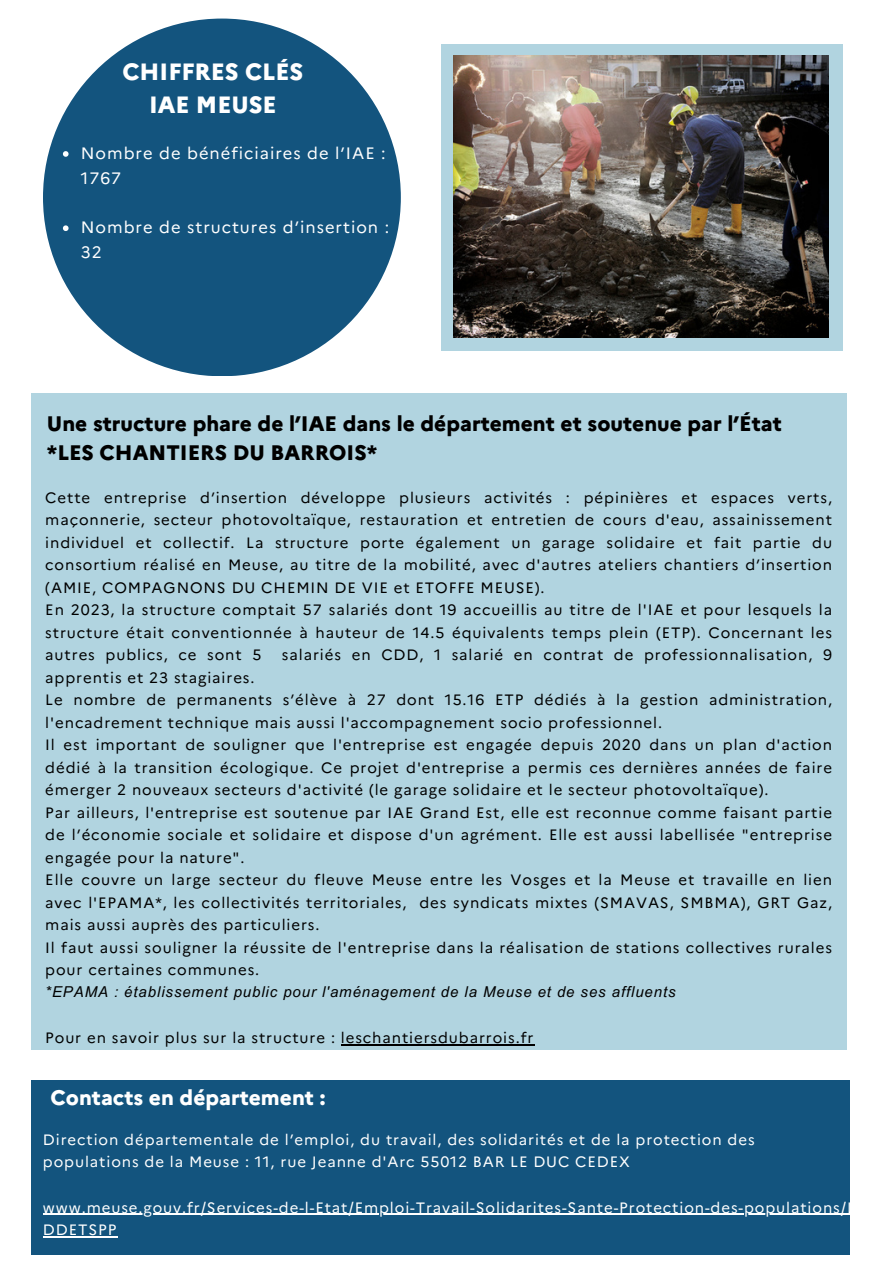
<style>
.page{position:relative;width:894px;height:1264px;background:#fff}
.page>*{position:absolute;margin:0;border:0;box-sizing:border-box;transform-origin:0 0}
.t1{font:800 23.55px/32.7px "Marianne";color:#fff;text-align:center}
.t2{font:800 21px/29.2px "Marianne";color:#000}
.t3{font:800 21px "Marianne";color:#fff}
.t4{font:16.5px/24.8px "Marianne";letter-spacing:.06em;color:#fff}
.t5{font:15px/22.5px "Marianne";letter-spacing:.06em;color:#000;text-align:justify}
.t6{font:15px/22.5px "Marianne";letter-spacing:.06em;color:#fff}
.t7{font:italic 15px "Arial MT Pro";letter-spacing:.06em;color:#000}
</style>
<div class="page">
<div style="left:440px;top:44px;width:402px;height:306px;background:#b1d4e0"></div>
<img style="left:453px;top:55px;width:375px;height:283px">
<div style="left:43px;top:19px;width:358px;height:357px;background:#13547e;border-radius:50%"></div>
<svg style="left:63px;top:151px;width:5px;height:6px"></svg>
<svg style="left:63px;top:225px;width:5px;height:6px"></svg>
<div style="left:31px;top:393px;width:815px;height:656px;background:#b1d4e0"></div>
<hr style="left:341px;top:1043px;width:193px;height:2px;background:#000">
<div style="left:31px;top:1080px;width:818px;height:174px;background:#13547e"></div>
<hr style="left:43px;top:1213px;width:827px;height:1px;background:#fff">
<hr style="left:43px;top:1236px;width:74px;height:1px;background:#fff">
<h1 class="t1" style="left:122px;top:56px;width:182px">CHIFFRES CLÉS<br>IAE MEUSE</h1>
<p class="t4" style="left:81px;top:141px;width:306px">Nombre de bénéficiaires de l’IAE :<br>1767</p>
<p class="t4" style="left:81px;top:215px;width:310px">Nombre de structures d’insertion :<br>32</p>
<h2 class="t2" style="left:47px;top:409px;width:736px">Une structure phare de l’IAE dans le département et soutenue par l’État *LES CHANTIERS DU BARROIS*</h2>
<p class="t5" style="left:45px;top:486px;width:788px">Cette entreprise d’insertion développe plusieurs activités : pépinières et espaces verts, maçonnerie, secteur photovoltaïque, restauration et entretien de cours d'eau, assainissement individuel et collectif. La structure porte également un garage solidaire et fait partie du consortium réalisé en Meuse, au titre de la mobilité, avec d'autres ateliers chantiers d’insertion (AMIE, COMPAGNONS DU CHEMIN DE VIE et ETOFFE MEUSE).</p>
<p class="t5" style="left:45px;top:598px;width:788px">En 2023, la structure comptait 57 salariés dont 19 accueillis au titre de l'IAE et pour lesquels la structure était conventionnée à hauteur de 14.5 équivalents temps plein (ETP). Concernant les autres publics, ce sont 5</p>
<p class="t5" style="left:282px;top:643px;width:551px">salariés en CDD, 1 salarié en contrat de professionnalisation, 9</p>
<p class="t5" style="left:45px;top:666px;width:211px">apprentis et 23 stagiaires.</p>
<p class="t5" style="left:45px;top:688px;width:788px">Le nombre de permanents s’élève à 27 dont 15.16 ETP dédiés à la gestion administration, l'encadrement technique mais aussi l'accompagnement socio professionnel.</p>
<p class="t5" style="left:45px;top:733px;width:788px">Il est important de souligner que l'entreprise est engagée depuis 2020 dans un plan d'action dédié à la transition écologique. Ce projet d'entreprise a permis ces dernières années de faire émerger 2 nouveaux secteurs d'activité (le garage solidaire et le secteur photovoltaïque).</p>
<p class="t5" style="left:45px;top:801px;width:788px">Par ailleurs, l'entreprise est soutenue par IAE Grand Est, elle est reconnue comme faisant partie de l’économie sociale et solidaire et dispose d'un agrément. Elle est aussi labellisée "entreprise engagée pour la nature".</p>
<p class="t5" style="left:45px;top:868px;width:788px">Elle couvre un large secteur du fleuve Meuse entre les Vosges et la Meuse et travaille en lien avec l'EPAMA*, les collectivités territoriales, des syndicats mixtes (SMAVAS, SMBMA), GRT Gaz, mais aussi auprès des particuliers.</p>
<p class="t5" style="left:45px;top:936px;width:788px">Il faut aussi souligner la réussite de l'entreprise dans la réalisation de stations collectives rurales pour certaines communes.</p>
<p class="t7" style="left:45px;top:985px;width:631px">*EPAMA : établissement public pour l'aménagement de la Meuse et de ses affluents</p>
<p class="t5" style="left:45px;top:1026px;width:489px">Pour en savoir plus sur la structure : leschantiersdubarrois.fr</p>
<h2 class="t3" style="left:51px;top:1084px;width:276px">Contacts en département :</h2>
<p class="t6" style="left:43px;top:1128px;width:713px">Direction départementale de l’emploi, du travail, des solidarités et de la protection des populations de la Meuse : 11, rue Jeanne d'Arc 55012 BAR LE DUC CEDEX</p>
<p class="t6" style="left:43px;top:1195px;width:828px">www.meuse.gouv.fr/Services-de-l-Etat/Emploi-Travail-Solidarites-Sante-Protection-des-populations/La-<br>DDETSPP</p>
</div>
